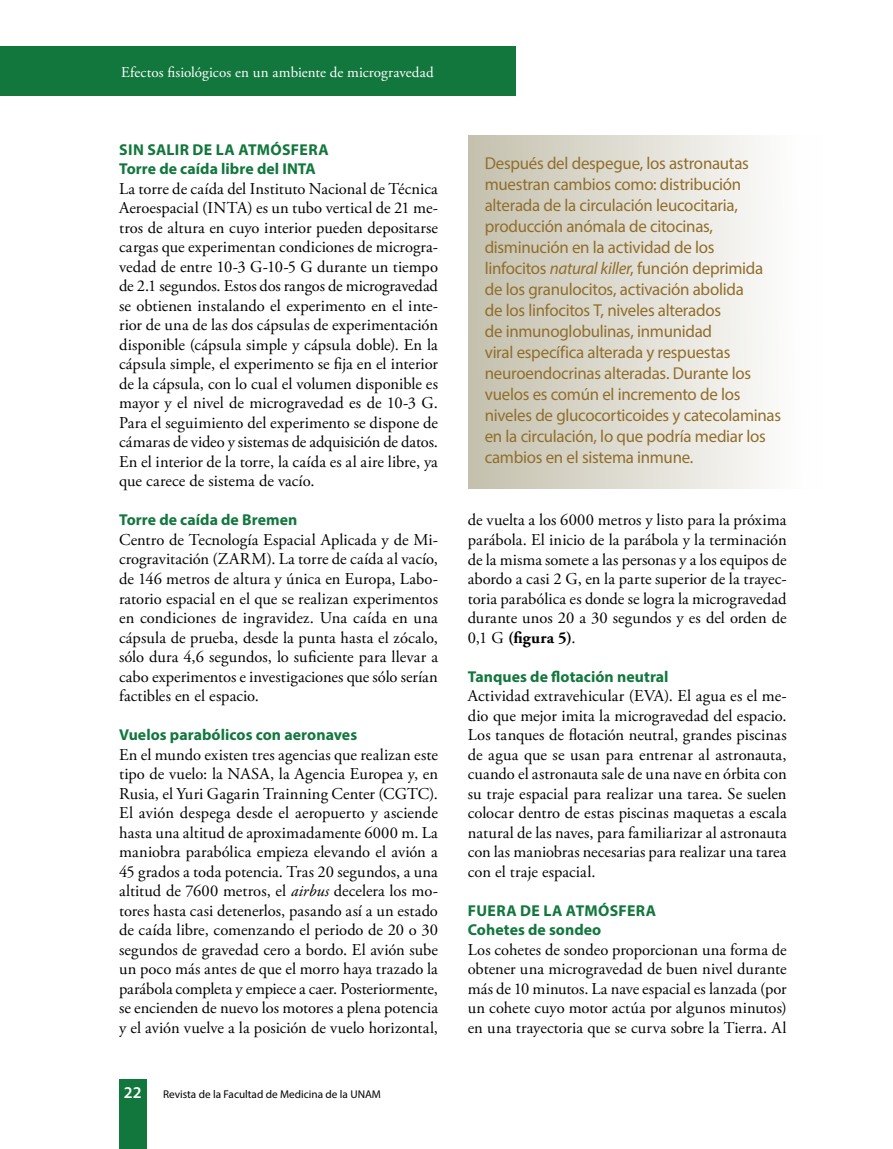
<style>
.page{position:relative;width:893px;height:1149px;background:#fff}
.page>*{position:absolute;margin:0;border:0;box-sizing:border-box;transform-origin:0 0}
.t1{font:17.25px/21px "Myriad Pro";letter-spacing:-.02em;color:#916e2b}
.t2{font:16.5px/19.5px "Adobe Garamond Pro";color:#000;text-align:justify}
.t3{font:600 16.5px "Myriad Pro";color:#fff}
.t4{font:700 15.75px/19.5px "Myriad Pro";letter-spacing:.005em;color:#12773d}
.t5{font:15px "Adobe Garamond Pro";color:#fff}
.t6{font:11.25px "Myriad Pro";color:#000}
.s1{font-style:italic}
.s2{font-weight:700}
</style>
<div class="page">
<div style="left:0;top:47px;width:516px;height:49px;background:#12773d"></div>
<div style="left:119px;top:1079px;width:28px;height:69px;background:#12773d"></div>
<div style="left:468px;top:135px;width:355px;height:353px;background:linear-gradient(to right,#c4c0ad,#fff)"></div>
<p class="t5" style="left:121px;top:63px;width:314px">Efectos fisiológicos en un ambiente de microgravedad</p>
<p class="t4" style="left:119px;top:139px;width:211px">SIN SALIR DE LA ATMÓSFERA<br>Torre de caída libre del INTA</p>
<p class="t2" style="left:119px;top:179px;width:321px">La torre de caída del Instituto Nacional de Técnica Aeroespacial (INTA) es un tubo vertical de 21 me&shy;tros de altura en cuyo interior pueden depositarse cargas que experimentan condiciones de microgra&shy;vedad de entre 10-3 G-10-5 G durante un tiempo de 2.1 segundos. Estos dos rangos de microgravedad se obtienen instalando el experimento en el inte&shy;rior de una de las dos cápsulas de experimentación disponible (cápsula simple y cápsula doble). En la cápsula simple, el experimento se fija en el interior de la cápsula, con lo cual el volumen disponible es mayor y el nivel de microgravedad es de 10-3 G.<br>Para el seguimiento del experimento se dispone de cámaras de video y sistemas de adquisición de datos.<br>En el interior de la torre, la caída es al aire libre, ya que carece de sistema de vacío.</p>
<p class="t4" style="left:119px;top:509px;width:180px">Torre de caída de Bremen</p>
<p class="t2" style="left:119px;top:530px;width:321px">Centro de Tecnología Espacial Aplicada y de Mi&shy;crogravitación (ZARM). La torre de caída al vacío, de 146 metros de altura y única en Europa, Labo&shy;ratorio espacial en el que se realizan experimentos en condiciones de ingravidez. Una caída en una cápsula de prueba, desde la punta hasta el zócalo, sólo dura 4,6 segundos, lo suficiente para llevar a cabo experimentos e investigaciones que sólo serían factibles en el espacio.</p>
<p class="t4" style="left:119px;top:724px;width:240px">Vuelos parabólicos con aeronaves</p>
<p class="t2" style="left:119px;top:745px;width:321px">En el mundo existen tres agencias que realizan este tipo de vuelo: la NASA, la Agencia Europea y, en Rusia, el Yuri Gagarin Trainning Center (CGTC).<br>El avión despega desde el aeropuerto y asciende hasta una altitud de aproximadamente 6000 m. La maniobra parabólica empieza elevando el avión a 45 grados a toda potencia. Tras 20 segundos, a una altitud de 7600 metros, el <span class="s1">airbus</span> decelera los mo&shy;tores hasta casi detenerlos, pasando así a un estado de caída libre, comenzando el periodo de 20 o 30 segundos de gravedad cero a bordo. El avión sube un poco más antes de que el morro haya trazado la parábola completa y empiece a caer. Posteriormente, se encienden de nuevo los motores a plena potencia y el avión vuelve a la posición de vuelo horizontal,</p>
<p class="t3" style="left:116px;top:1081px;width:27px">222</p>
<p class="t6" style="left:163px;top:1086px;width:219px">Revista de la Facultad de Medicina de la UNAM</p>
<p class="t1" style="left:485px;top:152px;width:298px">Después del despegue, los astronautas muestran cambios como: distribución alterada de la circulación leucocitaria, producción anómala de citocinas, disminución en la actividad de los<br>linfocitos <span class="s1">natural killer</span>, función deprimida de los granulocitos, activación abolida<br>de los linfocitos T, niveles alterados<br>de inmunoglobulinas, inmunidad<br>viral específica alterada y respuestas neuroendocrinas alteradas. Durante los vuelos es común el incremento de los niveles de glucocorticoides y catecolaminas en la circulación, lo que podría mediar los cambios en el sistema inmune.</p>
<p class="t2" style="left:468px;top:511px;width:321px">de vuelta a los 6000 metros y listo para la próxima parábola. El inicio de la parábola y la terminación de la misma somete a las personas y a los equipos de abordo a casi 2 G, en la parte superior de la trayec&shy;toria parabólica es donde se logra la microgravedad durante unos 20 a 30 segundos y es del orden de 0,1 G <span class="s2">(figura 5)</span>.</p>
<p class="t4" style="left:468px;top:665px;width:202px">Tanques de flotación neutral</p>
<p class="t2" style="left:468px;top:686px;width:321px">Actividad extravehicular (EVA). El agua es el me&shy;dio que mejor imita la microgravedad del espacio.<br>Los tanques de flotación neutral, grandes piscinas de agua que se usan para entrenar al astronauta, cuando el astronauta sale de una nave en órbita con su traje espacial para realizar una tarea. Se suelen colocar dentro de estas piscinas maquetas a escala natural de las naves, para familiarizar al astronauta con las maniobras necesarias para realizar una tarea con el traje espacial.</p>
<p class="t4" style="left:468px;top:899px;width:190px">FUERA DE LA ATMÓSFERA<br>Cohetes de sondeo</p>
<p class="t2" style="left:468px;top:940px;width:320px">Los cohetes de sondeo proporcionan una forma de obtener una microgravedad de buen nivel durante más de 10 minutos. La nave espacial es lanzada (por un cohete cuyo motor actúa por algunos minutos) en una trayectoria que se curva sobre la Tierra. Al</p>
</div>
